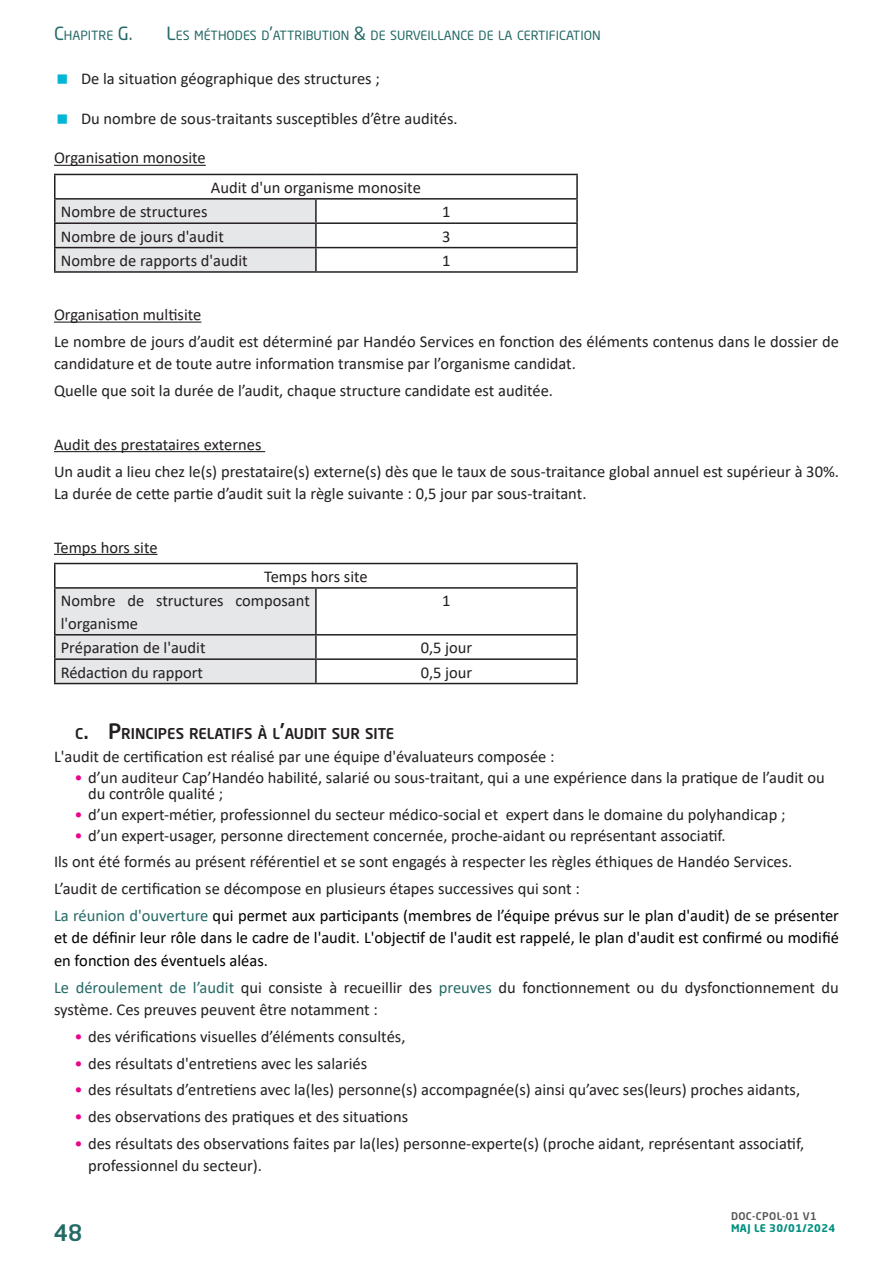
<style>
.page{position:relative;width:893px;height:1263px;background:#fff}
.page>*{position:absolute;margin:0;border:0;box-sizing:border-box;transform-origin:0 0}
.t1{font:500 22.5px "Neo Sans Std";color:#236965}
.t2{font:16.5px/22.5px "Calibri";color:#231f20}
.t3{font:16.5px/22.5px "Calibri";color:#000;text-align:justify}
.t4{font:500 14.7px "Neo Sans Std";color:#231f20}
.TM_Titre_Chap{font:12.6px "Neo Sans Std";color:#236965}
.t5{font:700 10.5px "Neo Sans Std";letter-spacing:.035em;color:#00907f}
.t6{font:500 10.5px "Neo Sans Std";letter-spacing:.035em;color:#535355}
.s1{font-size:18px}
.s2{font-size:21px}
.s3{color:#ed028c}
.s4{color:#236965}
</style>
<div class="page">
<hr style="left:54px;top:165px;width:152px;height:1px;background:#231f20">
<hr style="left:54px;top:322px;width:147px;height:1px;background:#231f20">
<hr style="left:54px;top:451px;width:211px;height:1px;background:#231f20">
<hr style="left:54px;top:554px;width:104px;height:1px;background:#231f20">
<div style="left:56px;top:200px;width:259px;height:71px;background:#e6e7e9"></div>
<hr style="left:54px;top:174px;width:262px;height:1px;background:#231f20">
<hr style="left:54px;top:175px;width:2px;height:23px;background:#231f20">
<hr style="left:316px;top:174px;width:262px;height:1px;background:#231f20">
<hr style="left:576px;top:175px;width:2px;height:23px;background:#231f20">
<hr style="left:316px;top:198px;width:262px;height:2px;background:#231f20">
<hr style="left:576px;top:200px;width:2px;height:22px;background:#231f20">
<hr style="left:316px;top:222px;width:262px;height:2px;background:#231f20">
<hr style="left:576px;top:224px;width:2px;height:23px;background:#231f20">
<hr style="left:316px;top:247px;width:262px;height:1px;background:#231f20">
<hr style="left:576px;top:248px;width:2px;height:23px;background:#231f20">
<hr style="left:316px;top:271px;width:262px;height:2px;background:#231f20">
<hr style="left:54px;top:198px;width:262px;height:2px;background:#231f20">
<hr style="left:54px;top:200px;width:2px;height:22px;background:#231f20">
<hr style="left:315px;top:200px;width:2px;height:22px;background:#231f20">
<hr style="left:54px;top:222px;width:262px;height:2px;background:#231f20">
<hr style="left:54px;top:224px;width:2px;height:23px;background:#231f20">
<hr style="left:315px;top:224px;width:2px;height:23px;background:#231f20">
<hr style="left:54px;top:247px;width:262px;height:1px;background:#231f20">
<hr style="left:54px;top:248px;width:2px;height:23px;background:#231f20">
<hr style="left:315px;top:248px;width:2px;height:23px;background:#231f20">
<hr style="left:54px;top:271px;width:262px;height:2px;background:#231f20">
<div style="left:56px;top:589px;width:259px;height:94px;background:#e6e7e9"></div>
<hr style="left:54px;top:563px;width:262px;height:1px;background:#231f20">
<hr style="left:54px;top:564px;width:2px;height:23px;background:#231f20">
<hr style="left:316px;top:563px;width:262px;height:1px;background:#231f20">
<hr style="left:576px;top:564px;width:2px;height:23px;background:#231f20">
<hr style="left:316px;top:587px;width:262px;height:2px;background:#231f20">
<hr style="left:576px;top:589px;width:2px;height:45px;background:#231f20">
<hr style="left:316px;top:634px;width:262px;height:1px;background:#231f20">
<hr style="left:576px;top:635px;width:2px;height:23px;background:#231f20">
<hr style="left:316px;top:658px;width:262px;height:2px;background:#231f20">
<hr style="left:576px;top:660px;width:2px;height:23px;background:#231f20">
<hr style="left:316px;top:683px;width:262px;height:1px;background:#231f20">
<hr style="left:54px;top:587px;width:262px;height:2px;background:#231f20">
<hr style="left:54px;top:589px;width:2px;height:45px;background:#231f20">
<hr style="left:315px;top:589px;width:2px;height:45px;background:#231f20">
<hr style="left:54px;top:634px;width:262px;height:1px;background:#231f20">
<hr style="left:54px;top:635px;width:2px;height:23px;background:#231f20">
<hr style="left:315px;top:635px;width:2px;height:23px;background:#231f20">
<hr style="left:54px;top:658px;width:262px;height:2px;background:#231f20">
<hr style="left:54px;top:660px;width:2px;height:23px;background:#231f20">
<hr style="left:315px;top:660px;width:2px;height:23px;background:#231f20">
<hr style="left:54px;top:683px;width:262px;height:1px;background:#231f20">
<p class="TM_Titre_Chap" style="left:54px;top:28px;width:548px"><span class="s1">C</span>HAPITRE <span class="s1">G. L</span>ES MÉTHODES D<span class="s1">’</span>ATTRIBUTION <span class="s1">&amp;</span> DE SURVEILLANCE DE LA CERTIFICATION</p>
<p class="t2" style="left:81px;top:67px;width:300px">De la situation géographique des structures ;</p>
<p class="t2" style="left:81px;top:107px;width:378px">Du nombre de sous-traitants susceptibles d’être audités.</p>
<p class="t2" style="left:54px;top:146px;width:153px">Organisation monosite</p>
<p class="t2" style="left:211px;top:176px;width:211px">Audit d'un organisme monosite</p>
<p class="t2" style="left:61px;top:200px;width:148px">Nombre de structures</p>
<p class="t2" style="left:442px;top:200px;width:10px">1</p>
<p class="t2" style="left:61px;top:224px;width:165px">Nombre de jours d'audit</p>
<p class="t2" style="left:442px;top:224px;width:10px">3</p>
<p class="t2" style="left:61px;top:249px;width:188px">Nombre de rapports d'audit</p>
<p class="t2" style="left:442px;top:249px;width:10px">1</p>
<p class="t2" style="left:54px;top:303px;width:149px">Organisation multisite</p>
<p class="t2" style="left:54px;top:330px;width:786px">Le nombre de jours d’audit est déterminé par Handéo Services en fonction des éléments contenus dans le dossier de candidature et de toute autre information transmise par l’organisme candidat.</p>
<p class="t2" style="left:54px;top:379px;width:501px">Quelle que soit la durée de l’audit, chaque structure candidate est auditée.</p>
<p class="t2" style="left:54px;top:433px;width:209px">Audit des prestataires externes</p>
<p class="t2" style="left:54px;top:459px;width:786px">Un audit a lieu chez le(s) prestataire(s) externe(s) dès que le taux de sous-traitance global annuel est supérieur à 30%.<br>La durée de cette partie d’audit suit la règle suivante : 0,5 jour par sous-traitant.</p>
<p class="t2" style="left:54px;top:535px;width:105px">Temps hors site</p>
<p class="t2" style="left:264px;top:565px;width:105px">Temps hors site</p>
<p class="t2" style="left:61px;top:589px;width:251px">Nombre de structures composant l'organisme</p>
<p class="t2" style="left:442px;top:589px;width:10px">1</p>
<p class="t2" style="left:61px;top:636px;width:146px">Préparation de l'audit</p>
<p class="t2" style="left:421px;top:636px;width:53px">0,5 jour</p>
<p class="t2" style="left:61px;top:660px;width:144px">Rédaction du rapport</p>
<p class="t2" style="left:421px;top:660px;width:53px">0,5 jour</p>
<p class="t4" style="left:75px;top:725px;width:321px">C<span class="s2">. P</span>RINCIPES RELATIFS À L<span class="s2">’</span>AUDIT SUR SITE</p>
<p class="t2" style="left:54px;top:745px;width:502px">L'audit de certification est réalisé par une équipe d'évaluateurs composée :</p>
<p class="t2" style="left:88px;top:768px;width:738px;line-height:16.5px;text-indent:-14px"><span class="s3">•</span> d’un auditeur Cap’Handéo habilité, salarié ou sous-traitant, qui a une expérience dans la pratique de l’audit ou du contrôle qualité ;</p>
<p class="t2" style="left:75px;top:803px;width:713px"><span class="s3">•</span> d’un expert-métier, professionnel du secteur médico-social et expert dans le domaine du polyhandicap ;</p>
<p class="t2" style="left:75px;top:823px;width:653px"><span class="s3">•</span> d’un expert-usager, personne directement concernée, proche-aidant ou représentant associatif.</p>
<p class="t2" style="left:54px;top:850px;width:740px">Ils ont été formés au présent référentiel et se sont engagés à respecter les règles éthiques de Handéo Services.</p>
<p class="t2" style="left:54px;top:877px;width:527px">L’audit de certification se décompose en plusieurs étapes successives qui sont :</p>
<p class="t3" style="left:54px;top:904px;width:786px"><span class="s4">La réunion d'ouverture</span> qui permet aux participants (membres de l’équipe prévus sur le plan d'audit) de se présenter et de définir leur rôle dans le cadre de l'audit. L'objectif de l'audit est rappelé, le plan d'audit est confirmé ou modifié en fonction des éventuels aléas.</p>
<p class="t2" style="left:54px;top:975px;width:786px"><span class="s4">Le déroulement de l’audit</span> qui consiste à recueillir des <span class="s4">preuves</span> du fonctionnement ou du dysfonctionnement du système. Ces preuves peuvent être notamment :</p>
<p class="t2" style="left:75px;top:1025px;width:332px"><span class="s3">•</span> des vérifications visuelles d’éléments consultés,</p>
<p class="t2" style="left:75px;top:1051px;width:294px"><span class="s3">•</span> des résultats d'entretiens avec les salariés</p>
<p class="t2" style="left:75px;top:1078px;width:727px"><span class="s3">•</span> des résultats d’entretiens avec la(les) personne(s) accompagnée(s) ainsi qu’avec ses(leurs) proches aidants,</p>
<p class="t2" style="left:75px;top:1105px;width:335px"><span class="s3">•</span> des observations des pratiques et des situations</p>
<p class="t2" style="left:88px;top:1132px;width:718px;text-indent:-14px"><span class="s3">•</span> des résultats des observations faites par la(les) personne-experte(s) (proche aidant, représentant associatif, professionnel du secteur).</p>
<h1 class="t1" style="left:54px;top:1218px;width:30px">48</h1>
<p class="t6" style="left:731px;top:1209px;width:87px">DOC-CPOL-01 V1</p>
<p class="t5" style="left:731px;top:1221px;width:106px">MAJ LE 30/01/2024</p>
</div>
